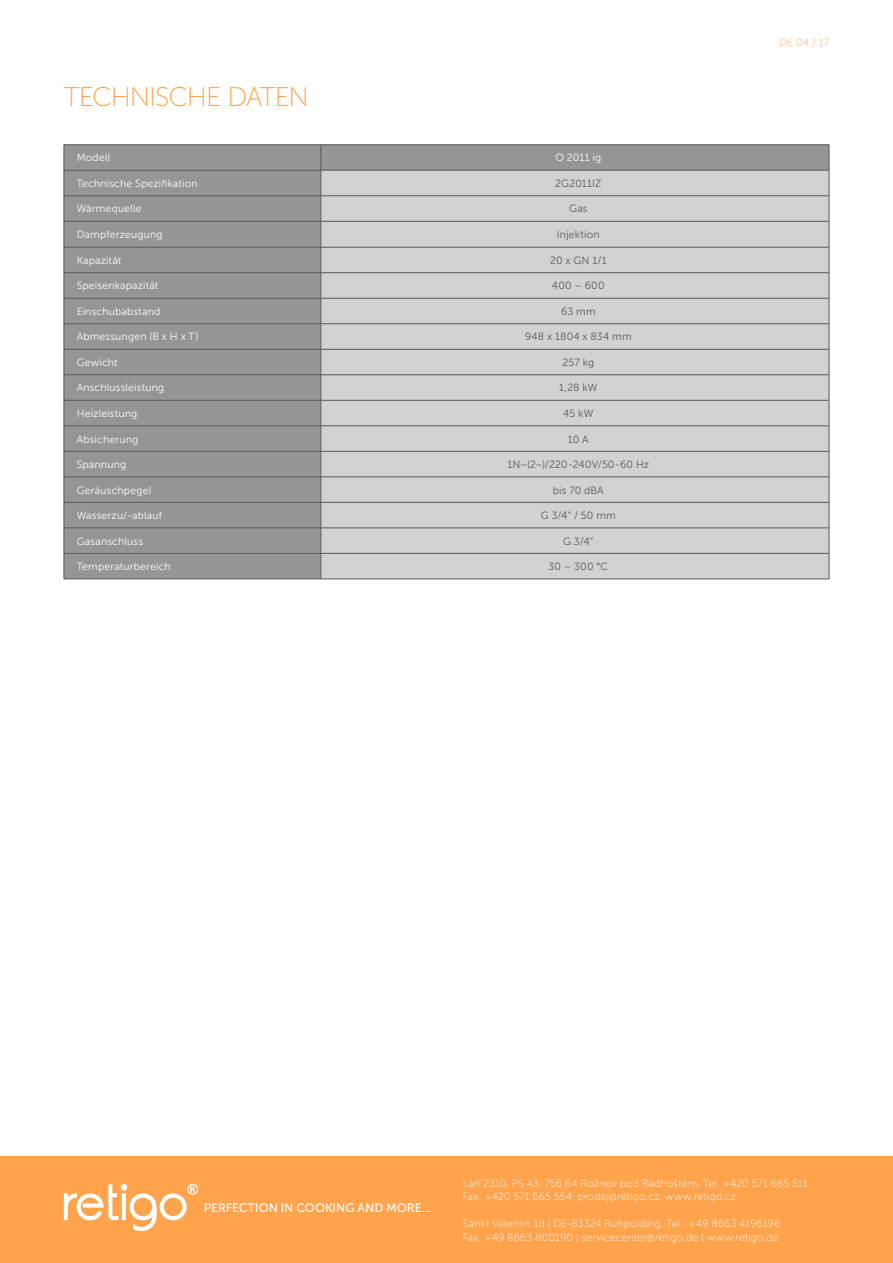
<style>
.page{position:relative;width:893px;height:1263px;background:#fff}
.page>*{position:absolute;margin:0;border:0;box-sizing:border-box;transform-origin:0 0}
.t1{font:27px "Museo Sans 100";letter-spacing:-.04em;color:#ffa34c}
.t2{font:12.15px "Museo Sans 500";color:#fff}
.Text{font:10.5px "Museo Sans 300";letter-spacing:.015em;color:#fff}
.t3{font:10.5px/13.5px "Museo Sans 100";letter-spacing:.015em;color:#fff}
.Text-2{font:10.5px "Museo Sans 300";letter-spacing:.015em;color:#57585a}
.Text_v_tabulce{font:10.5px "Museo Sans 300";letter-spacing:.02em;color:#fff}
.t4{font:10.5px "Museo Sans 100";color:#ffa34c}
</style>
<div class="page">
<div style="left:0;top:1157px;width:893px;height:106px;background:#ffa34c"></div>
<svg style="left:64px;top:1184px;width:134px;height:48px"></svg>
<div style="left:65px;top:145px;width:764px;height:434px;background:#939598"></div>
<div style="left:322px;top:171px;width:507px;height:408px;background:#d1d2d4"></div>
<hr style="left:64px;top:144px;width:257px;height:1px;background:#57585a">
<hr style="left:321px;top:144px;width:508px;height:1px;background:#57585a">
<hr style="left:64px;top:170px;width:257px;height:1px;background:#57585a">
<hr style="left:321px;top:170px;width:508px;height:1px;background:#57585a">
<hr style="left:64px;top:195px;width:257px;height:1px;background:#57585a">
<hr style="left:321px;top:195px;width:508px;height:1px;background:#57585a">
<hr style="left:64px;top:221px;width:257px;height:1px;background:#57585a">
<hr style="left:321px;top:221px;width:508px;height:1px;background:#57585a">
<hr style="left:64px;top:247px;width:257px;height:1px;background:#57585a">
<hr style="left:321px;top:247px;width:508px;height:1px;background:#57585a">
<hr style="left:64px;top:272px;width:257px;height:1px;background:#57585a">
<hr style="left:321px;top:272px;width:508px;height:1px;background:#57585a">
<hr style="left:64px;top:298px;width:257px;height:1px;background:#57585a">
<hr style="left:321px;top:298px;width:508px;height:1px;background:#57585a">
<hr style="left:64px;top:323px;width:257px;height:1px;background:#57585a">
<hr style="left:321px;top:323px;width:508px;height:1px;background:#57585a">
<hr style="left:64px;top:349px;width:257px;height:1px;background:#57585a">
<hr style="left:321px;top:349px;width:508px;height:1px;background:#57585a">
<hr style="left:64px;top:374px;width:257px;height:1px;background:#57585a">
<hr style="left:321px;top:374px;width:508px;height:1px;background:#57585a">
<hr style="left:64px;top:400px;width:257px;height:1px;background:#57585a">
<hr style="left:321px;top:400px;width:508px;height:1px;background:#57585a">
<hr style="left:64px;top:426px;width:257px;height:1px;background:#57585a">
<hr style="left:321px;top:426px;width:508px;height:1px;background:#57585a">
<hr style="left:64px;top:451px;width:257px;height:1px;background:#57585a">
<hr style="left:321px;top:451px;width:508px;height:1px;background:#57585a">
<hr style="left:64px;top:477px;width:257px;height:1px;background:#57585a">
<hr style="left:321px;top:477px;width:508px;height:1px;background:#57585a">
<hr style="left:64px;top:502px;width:257px;height:1px;background:#57585a">
<hr style="left:321px;top:502px;width:508px;height:1px;background:#57585a">
<hr style="left:64px;top:528px;width:257px;height:1px;background:#57585a">
<hr style="left:321px;top:528px;width:508px;height:1px;background:#57585a">
<hr style="left:64px;top:553px;width:257px;height:1px;background:#57585a">
<svg style="left:64px;top:145px;width:1px;height:434px"></svg>
<hr style="left:321px;top:553px;width:508px;height:1px;background:#57585a">
<svg style="left:321px;top:145px;width:1px;height:434px"></svg>
<svg style="left:829px;top:145px;width:1px;height:434px"></svg>
<hr style="left:64px;top:579px;width:257px;height:1px;background:#57585a">
<hr style="left:321px;top:579px;width:508px;height:1px;background:#57585a">
<h2 class="t1" style="left:64px;top:82px;width:247px">TECHNISCHE DATEN</h2>
<p class="Text_v_tabulce" style="left:77px;top:152px;width:35px">Modell</p>
<p class="Text_v_tabulce" style="left:555px;top:152px;width:47px">O 2011 ig</p>
<p class="Text" style="left:77px;top:178px;width:122px">Technische Spezifikation</p>
<p class="Text-2" style="left:555px;top:178px;width:48px">2G2011IZ</p>
<p class="Text" style="left:77px;top:203px;width:67px">Wärmequelle</p>
<p class="Text-2" style="left:569px;top:203px;width:20px">Gas</p>
<p class="Text" style="left:77px;top:229px;width:88px">Dampferzeugung</p>
<p class="Text-2" style="left:557px;top:229px;width:44px">Injektion</p>
<p class="Text" style="left:77px;top:255px;width:46px">Kapazität</p>
<p class="Text-2" style="left:550px;top:255px;width:58px">20 x GN 1/1</p>
<p class="Text" style="left:77px;top:280px;width:83px">Speisenkapazität</p>
<p class="Text-2" style="left:552px;top:280px;width:54px">400 – 600</p>
<p class="Text" style="left:77px;top:306px;width:85px">Einschubabstand</p>
<p class="Text-2" style="left:561px;top:306px;width:36px">63 mm</p>
<p class="Text" style="left:77px;top:331px;width:123px">Abmessungen (B x H x T)</p>
<p class="Text-2" style="left:525px;top:331px;width:108px">948 x 1804 x 834 mm</p>
<p class="Text" style="left:77px;top:357px;width:43px">Gewicht</p>
<p class="Text-2" style="left:562px;top:357px;width:33px">257 kg</p>
<p class="Text" style="left:77px;top:382px;width:89px">Anschlussleistung</p>
<p class="Text-2" style="left:559px;top:382px;width:40px">1,28 kW</p>
<p class="Text" style="left:77px;top:408px;width:62px">Heizleistung</p>
<p class="Text-2" style="left:563px;top:408px;width:32px">45 kW</p>
<p class="Text" style="left:77px;top:433px;width:63px">Absicherung</p>
<p class="Text-2" style="left:568px;top:433px;width:22px">10 A</p>
<p class="Text" style="left:77px;top:459px;width:51px">Spannung</p>
<p class="Text-2" style="left:507px;top:459px;width:143px">1N~(2~)/220-240V/50-60 Hz</p>
<p class="Text" style="left:77px;top:484px;width:76px">Geräuschpegel</p>
<p class="Text-2" style="left:553px;top:484px;width:52px">bis 70 dBA</p>
<p class="Text" style="left:77px;top:510px;width:87px">Wasserzu/-ablauf</p>
<p class="Text-2" style="left:541px;top:510px;width:76px">G 3/4“ / 50 mm</p>
<p class="Text" style="left:77px;top:535px;width:68px">Gasanschluss</p>
<p class="Text-2" style="left:563px;top:535px;width:32px">G 3/4“</p>
<p class="Text" style="left:77px;top:561px;width:96px">Temperaturbereich</p>
<p class="Text-2" style="left:548px;top:561px;width:61px">30 – 300 °C</p>
<p class="t4" style="left:779px;top:37px;width:51px">DE 04 / 17</p>
<p class="t2" style="left:204px;top:1201px;width:229px">PERFECTION IN COOKING AND MORE...</p>
<p class="t3" style="left:463px;top:1176px;width:346px">Láň 2310, PS 43, 756 64 Rožnov pod Radhoštěm, Tel. +420 571 665 511<br>Fax: +420 571 665 554, prodej@retigo.cz, www.retigo.cz</p>
<p class="t3" style="left:463px;top:1217px;width:319px">Sankt Valentin 1d | DE-83324 Ruhpolding, Tel.: +49 8663 4196196<br>Fax: +49 8663 800190 | servicecenter@retigo.de | www.retigo.de</p>
</div>
